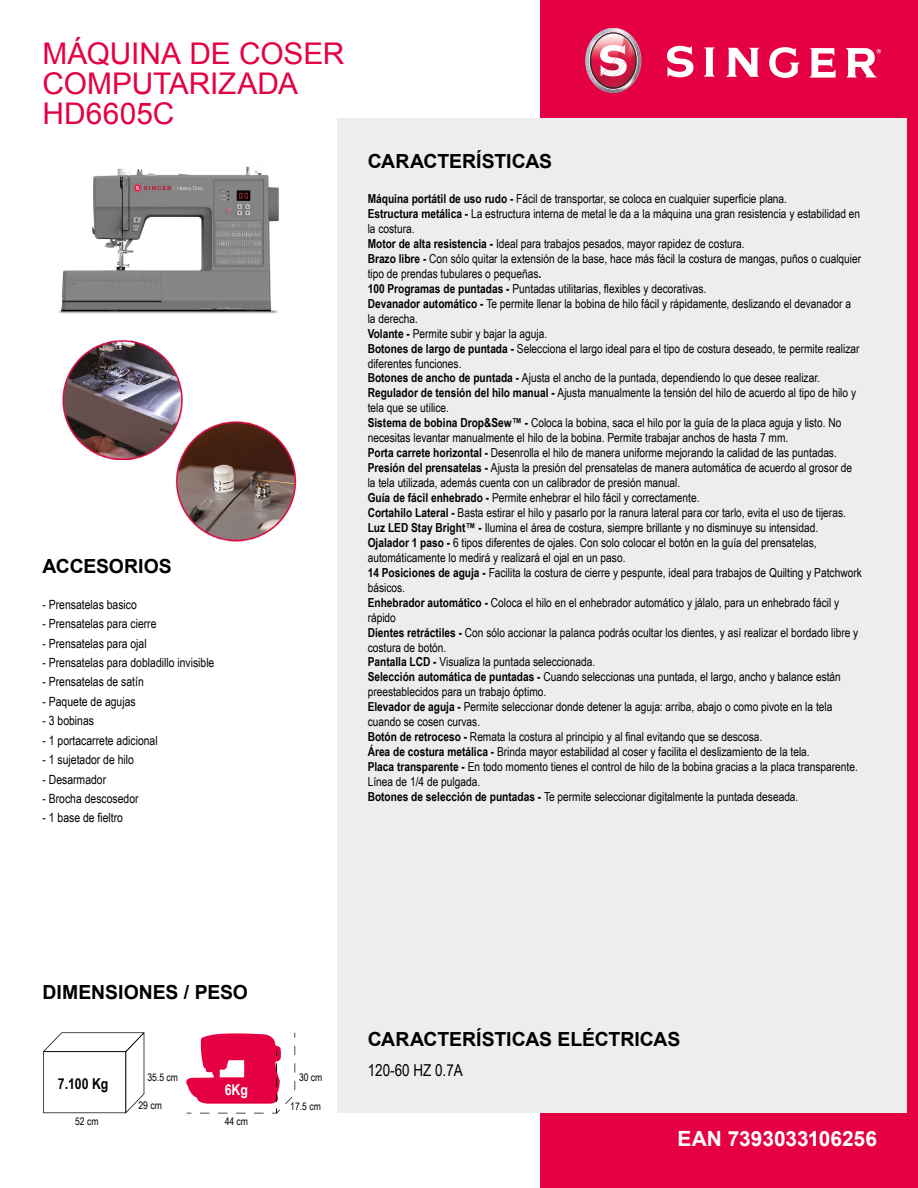
<style>
.page{position:relative;width:918px;height:1188px;background:#fff}
.page>*{position:absolute;margin:0;border:0;box-sizing:border-box;transform-origin:0 0}
.t1{font:29.85px/29.8px "Arial";letter-spacing:-.005em;color:#e50043}
.t2{font:700 20.85px "Arial";letter-spacing:-.005em;color:#fff}
.t3{font:700 19.5px "Arial";letter-spacing:-.005em;color:#000}
.t4{font:16.5px "Arial Narrow";color:#000}
.t5{font:700 15px "Arial Narrow";color:#000}
.t6{font:700 15px "Arial Narrow";color:#fff}
.t7{font:12.75px "Arial Narrow";color:#000}
.t8{font:12.45px/15px "Arial Narrow";color:#000}
.t9{font:10.5px "Arial Narrow";color:#000}
.s1{font-weight:700}
</style>
<div class="page">
<div style="left:540px;top:0;width:378px;height:1188px;background:#e50043"></div>
<div style="left:337px;top:118px;width:570px;height:995px;background:#ededed"></div>
<img style="left:585px;top:28px;width:56px;height:65px">
<svg style="left:667px;top:46px;width:27px;height:31px"></svg>
<svg style="left:704px;top:47px;width:11px;height:30px"></svg>
<svg style="left:726px;top:48px;width:33px;height:29px"></svg>
<svg style="left:769px;top:47px;width:31px;height:31px"></svg>
<svg style="left:809px;top:48px;width:27px;height:30px"></svg>
<svg style="left:846px;top:48px;width:35px;height:29px"></svg>
<img style="left:58px;top:166px;width:221px;height:148px">
<svg style="left:43px;top:1032px;width:101px;height:81px"></svg>
<svg style="left:186px;top:1033px;width:110px;height:81px"></svg>
<img style="left:62px;top:340px;width:235px;height:202px">
<h1 class="t1" style="left:43px;top:39px;width:303px">MÁQUINA DE COSER<br>COMPUTARIZADA<br>HD6605C</h1>
<h3 class="t3" style="left:43px;top:553px;width:131px">ACCESORIOS</h3>
<p class="t7" style="left:43px;top:595px;width:96px">- Prensatelas basico</p>
<p class="t7" style="left:43px;top:614px;width:116px">- Prensatelas para cierre</p>
<p class="t7" style="left:43px;top:634px;width:106px">- Prensatelas para ojal</p>
<p class="t7" style="left:43px;top:653px;width:173px">- Prensatelas para dobladillo invisible</p>
<p class="t7" style="left:43px;top:673px;width:103px">- Prensatelas de satín</p>
<p class="t7" style="left:43px;top:692px;width:95px">- Paquete de agujas</p>
<p class="t7" style="left:43px;top:711px;width:53px">- 3 bobinas</p>
<p class="t7" style="left:43px;top:731px;width:117px">- 1 portacarrete adicional</p>
<p class="t7" style="left:43px;top:750px;width:93px">- 1 sujetador de hilo</p>
<p class="t7" style="left:43px;top:770px;width:65px">- Desarmador</p>
<p class="t7" style="left:43px;top:789px;width:98px">- Brocha descosedor</p>
<p class="t7" style="left:43px;top:809px;width:82px">- 1 base de fieltro</p>
<h3 class="t3" style="left:368px;top:148px;width:186px">CARACTERÍSTICAS</h3>
<p class="t8" style="left:368px;top:191px;width:496px"><span class="s1">Máquina portátil de uso rudo -</span> Fácil de transportar, se coloca en cualquier superficie plana.<br><span class="s1">Estructura metálica -</span> La estructura interna de metal le da a la máquina una gran resistencia y estabilidad en la costura.<br><span class="s1">Motor de alta resistencia -</span> Ideal para trabajos pesados, mayor rapidez de costura.<br><span class="s1">Brazo libre -</span> Con sólo quitar la extensión de la base, hace más fácil la costura de mangas, puños o cualquier tipo de prendas tubulares o pequeñas<span class="s1">.<br>100 Programas de puntadas -</span> Puntadas utilitarias, flexibles y decorativas.<br><span class="s1">Devanador automático -</span> Te permite llenar la bobina de hilo fácil y rápidamente, deslizando el devanador a la derecha.<br><span class="s1">Volante -</span> Permite subir y bajar la aguja.<br><span class="s1">Botones de largo de puntada -</span> Selecciona el largo ideal para el tipo de costura deseado, te permite realizar diferentes funciones.<br><span class="s1">Botones de ancho de puntada -</span> Ajusta el ancho de la puntada, dependiendo lo que desee realizar.<br><span class="s1">Regulador de tensión del hilo manual -</span> Ajusta manualmente la tensión del hilo de acuerdo al tipo de hilo y tela que se utilice.<br><span class="s1">Sistema de bobina Drop&amp;Sew™ -</span> Coloca la bobina, saca el hilo por la guía de la placa aguja y listo. No necesitas levantar manualmente el hilo de la bobina. Permite trabajar anchos de hasta 7 mm.<br><span class="s1">Porta carrete horizontal -</span> Desenrolla el hilo de manera uniforme mejorando la calidad de las puntadas.<br><span class="s1">Presión del prensatelas -</span> Ajusta la presión del prensatelas de manera automática de acuerdo al grosor de la tela utilizada, además cuenta con un calibrador de presión manual.<br><span class="s1">Guía de fácil enhebrado -</span> Permite enhebrar el hilo fácil y correctamente.<br><span class="s1">Cortahilo Lateral -</span> Basta estirar el hilo y pasarlo por la ranura lateral para cor tarlo, evita el uso de tijeras.<br><span class="s1">Luz LED Stay Bright™ -</span> Ilumina el área de costura, siempre brillante y no disminuye su intensidad.<br><span class="s1">Ojalador 1 paso -</span> 6 tipos diferentes de ojales. Con solo colocar el botón en la guía del prensatelas, automáticamente lo medirá y realizará el ojal en un paso.<br><span class="s1">14 Posiciones de aguja -</span> Facilita la costura de cierre y pespunte, ideal para trabajos de Quilting y Patchwork básicos.<br><span class="s1">Enhebrador automático -</span> Coloca el hilo en el enhebrador automático y jálalo, para un enhebrado fácil y rápido<br><span class="s1">Dientes retráctiles -</span> Con sólo accionar la palanca podrás ocultar los dientes, y así realizar el bordado libre y costura de botón.<br><span class="s1">Pantalla LCD -</span> Visualiza la puntada seleccionada.<br><span class="s1">Selección automática de puntadas -</span> Cuando seleccionas una puntada, el largo, ancho y balance están preestablecidos para un trabajo óptimo.<br><span class="s1">Elevador de aguja -</span> Permite seleccionar donde detener la aguja: arriba, abajo o como pivote en la tela cuando se cosen curvas.<br><span class="s1">Botón de retroceso -</span> Remata la costura al principio y al final evitando que se descosa.<br><span class="s1">Área de costura metálica -</span> Brinda mayor estabilidad al coser y facilita el deslizamiento de la tela.<br><span class="s1">Placa transparente -</span> En todo momento tienes el control de hilo de la bobina gracias a la placa transparente.<br>Línea de 1/4 de pulgada.<br><span class="s1">Botones de selección de puntadas -</span> Te permite seleccionar digitalmente la puntada deseada.</p>
<h3 class="t3" style="left:43px;top:979px;width:207px">DIMENSIONES / PESO</h3>
<p class="t9" style="left:147px;top:1069px;width:32px">35.5 cm</p>
<p class="t9" style="left:299px;top:1070px;width:25px">30 cm</p>
<p class="t9" style="left:138px;top:1098px;width:25px">29 cm</p>
<p class="t9" style="left:290px;top:1098px;width:32px">17.5 cm</p>
<p class="t5" style="left:58px;top:1072px;width:52px">7.100 Kg</p>
<p class="t6" style="left:225px;top:1078px;width:25px">6Kg</p>
<p class="t9" style="left:75px;top:1114px;width:25px">52 cm</p>
<p class="t9" style="left:225px;top:1114px;width:25px">44 cm</p>
<h3 class="t3" style="left:368px;top:1026px;width:314px">CARACTERÍSTICAS ELÉCTRICAS</h3>
<h3 class="t4" style="left:368px;top:1058px;width:97px">120-60 HZ 0.7A</h3>
<h2 class="t2" style="left:678px;top:1125px;width:201px">EAN 7393033106256</h2>
</div>
